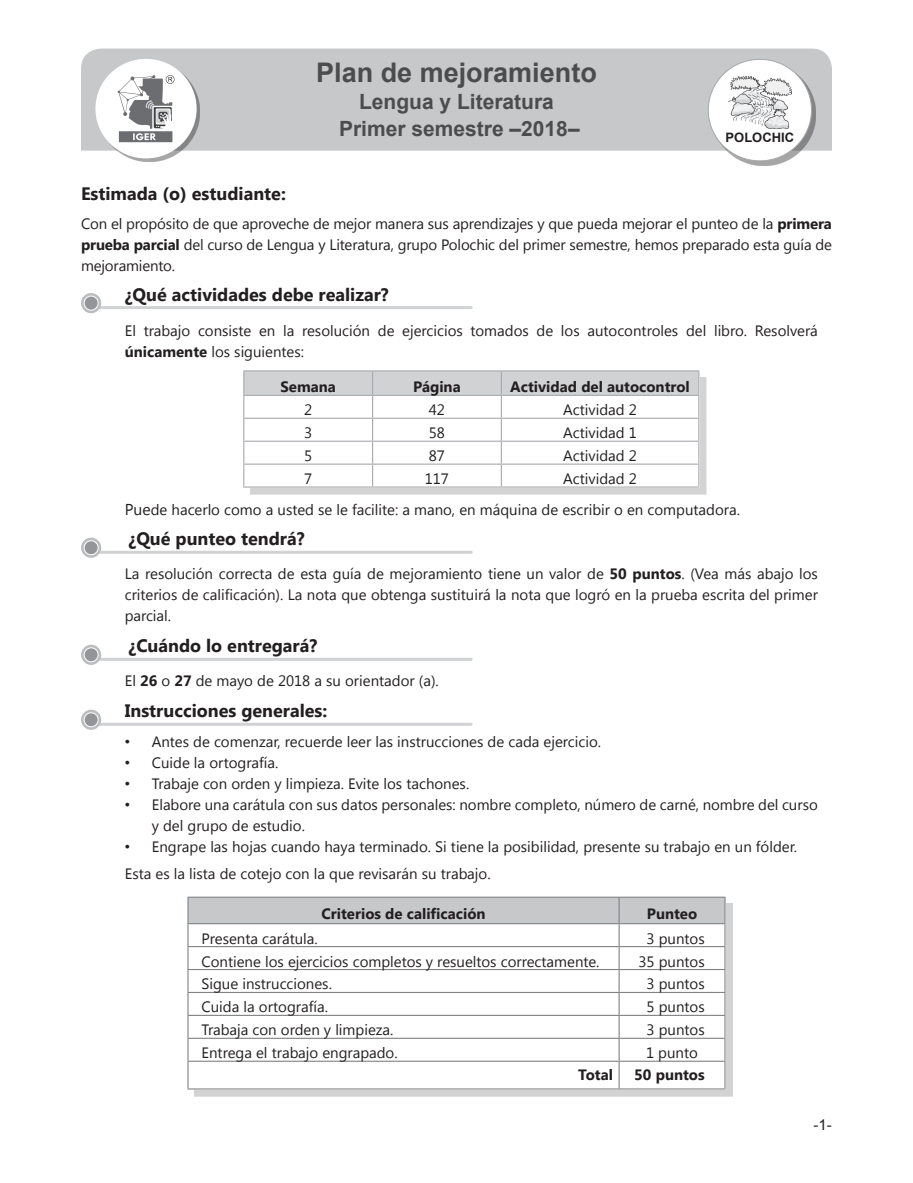
<style>
.page{position:relative;width:913px;height:1183px;background:#fff}
.page>*{position:absolute;margin:0;border:0;box-sizing:border-box;transform-origin:0 0}
.t1{font:700 27px "Arial";color:#4b4c4d}
.t2{font:700 21px "Arial";color:#4b4c4d}
.t3{font:700 18px "Segoe UI";color:#231f20}
.Párrafo_segoe{font:15px/21px "Segoe UI";color:#231f20;text-align:justify}
.listado_con_sangría{font:15px/21px "Segoe UI";color:#231f20}
.Párrafo_segoe-2{font:700 15px "Segoe UI";color:#231f20}
.t4{font:15px "Arial";color:#231f20}
.t5{font:700 13.05px "Arial";color:#231f20}
.s1{font-weight:700}
.s2{font-size:15.75px}
.s3{font-family:"Arial"}
</style>
<div class="page">
<div style="left:81px;top:49px;width:751px;height:102px;background:#c7c8ca"></div>
<div style="left:99px;top:62px;width:101px;height:100px;background:#231f20;opacity:.4"></div>
<div style="left:95px;top:59px;width:102px;height:99px;background:#fff;border-radius:50%"></div>
<svg style="left:118px;top:75px;width:56px;height:67px"></svg>
<div style="left:711px;top:63px;width:105px;height:102px;background:#231f20;opacity:.4"></div>
<div style="left:708px;top:59px;width:103px;height:102px;background:#fff;border-radius:50%"></div>
<img style="left:728px;top:76px;width:63px;height:53px">
<hr style="left:99px;top:723px;width:372px;height:3px;background:#d1d2d4">
<svg style="left:81px;top:709px;width:20px;height:21px"></svg>
<div style="left:84px;top:713px;width:14px;height:14px;background:#939598;border-radius:50%"></div>
<div style="left:84px;top:712px;width:14px;height:15px;border:1px solid #fff;border-radius:50%"></div>
<hr style="left:99px;top:658px;width:372px;height:3px;background:#d1d2d4">
<svg style="left:81px;top:645px;width:20px;height:20px"></svg>
<div style="left:84px;top:648px;width:14px;height:14px;background:#939598;border-radius:50%"></div>
<div style="left:84px;top:647px;width:14px;height:15px;border:1px solid #fff;border-radius:50%"></div>
<div style="left:194px;top:903px;width:538px;height:193px;background:#231f20;opacity:.2"></div>
<hr style="left:187px;top:896px;width:432px;height:1px;background:#808285">
<hr style="left:619px;top:896px;width:106px;height:1px;background:#808285">
<svg style="left:187px;top:897px;width:538px;height:191px"></svg>
<hr style="left:187px;top:1088px;width:432px;height:1px;background:#808285">
<hr style="left:619px;top:1088px;width:106px;height:1px;background:#808285">
<hr style="left:99px;top:551px;width:372px;height:3px;background:#d1d2d4">
<svg style="left:81px;top:537px;width:20px;height:21px"></svg>
<div style="left:84px;top:541px;width:14px;height:14px;background:#939598;border-radius:50%"></div>
<div style="left:84px;top:540px;width:14px;height:15px;border:1px solid #fff;border-radius:50%"></div>
<div style="left:250px;top:377px;width:456px;height:117px;background:#d3d3d3"></div>
<hr style="left:243px;top:370px;width:129px;height:1px;background:#a8a9ad">
<hr style="left:372px;top:370px;width:129px;height:1px;background:#a8a9ad">
<hr style="left:501px;top:370px;width:198px;height:1px;background:#a8a9ad">
<svg style="left:243px;top:371px;width:456px;height:115px"></svg>
<hr style="left:243px;top:486px;width:129px;height:1px;background:#a8a9ad">
<hr style="left:372px;top:486px;width:129px;height:1px;background:#a8a9ad">
<hr style="left:501px;top:486px;width:198px;height:1px;background:#a8a9ad">
<hr style="left:99px;top:306px;width:372px;height:3px;background:#d1d2d4">
<svg style="left:81px;top:293px;width:20px;height:20px"></svg>
<div style="left:84px;top:296px;width:14px;height:14px;background:#939598;border-radius:50%"></div>
<div style="left:84px;top:296px;width:14px;height:14px;border:1px solid #fff;border-radius:50%"></div>
<p class="t1" style="left:316px;top:55px;width:282px">Plan de mejoramiento</p>
<p class="t2" style="left:359px;top:88px;width:196px">Lengua y Literatura</p>
<p class="t2" style="left:339px;top:115px;width:242px">Primer semestre –2018–</p>
<p class="t5" style="left:725px;top:129px;width:70px">POLOCHIC</p>
<p class="t3" style="left:81px;top:181px;width:206px">Estimada (o) estudiante:</p>
<p class="Párrafo_segoe" style="left:81px;top:212px;width:752px">Con el propósito de que aproveche de mejor manera sus aprendizajes y que pueda mejorar el punteo de la <span class="s1">primera prueba parcial</span> del curso de Lengua y Literatura, grupo Polochic del primer semestre, hemos preparado esta guía de mejoramiento.</p>
<p class="t3" style="left:125px;top:282px;width:265px">¿Qué actividades debe realizar?</p>
<p class="Párrafo_segoe" style="left:125px;top:319px;width:694px">El trabajo consiste en la resolución de ejercicios tomados de los autocontroles del libro. Resolverá <span class="s1">únicamente</span> los siguientes:</p>
<p class="Párrafo_segoe-2" style="left:280px;top:375px;width:57px">Semana</p>
<p class="Párrafo_segoe-2" style="left:413px;top:375px;width:49px">Página</p>
<p class="Párrafo_segoe-2" style="left:510px;top:375px;width:181px">Actividad del autocontrol</p>
<p class="Párrafo_segoe" style="left:304px;top:399px;width:10px">2</p>
<p class="Párrafo_segoe" style="left:429px;top:399px;width:18px">42</p>
<p class="Párrafo_segoe" style="left:563px;top:399px;width:75px">Actividad 2</p>
<p class="Párrafo_segoe" style="left:304px;top:422px;width:10px">3</p>
<p class="Párrafo_segoe" style="left:429px;top:422px;width:18px">58</p>
<p class="Párrafo_segoe" style="left:563px;top:422px;width:75px">Actividad 1</p>
<p class="Párrafo_segoe" style="left:304px;top:444px;width:10px">5</p>
<p class="Párrafo_segoe" style="left:429px;top:444px;width:18px">87</p>
<p class="Párrafo_segoe" style="left:563px;top:444px;width:75px">Actividad 2</p>
<p class="Párrafo_segoe" style="left:304px;top:467px;width:10px">7</p>
<p class="Párrafo_segoe" style="left:425px;top:467px;width:26px">117</p>
<p class="Párrafo_segoe" style="left:563px;top:467px;width:75px">Actividad 2</p>
<p class="Párrafo_segoe" style="left:125px;top:499px;width:616px"><span class="s2">Pue</span>de hacerlo como a usted se le facilite: a mano, en máquina de escribir o en computadora.</p>
<p class="t3" style="left:128px;top:526px;width:178px">¿Qué punteo tendrá?</p>
<p class="Párrafo_segoe" style="left:125px;top:562px;width:694px">La resolución correcta de esta guía de mejoramiento tiene un valor de <span class="s1">50 puntos</span>. (Vea más abajo los criterios de calificación). La nota que obtenga sustituirá la nota que logró en la prueba escrita del primer parcial.</p>
<p class="t3" style="left:128px;top:633px;width:190px">¿Cuándo lo entregará?</p>
<p class="Párrafo_segoe" style="left:125px;top:669px;width:315px">El <span class="s1">26</span> o <span class="s1">27</span> de mayo de 2018 a su orientador (a).</p>
<p class="t3" style="left:125px;top:698px;width:204px">Instrucciones generales:</p>
<p class="listado_con_sangría" style="left:125px;top:730px;width:478px"><span class="s3">•</span> Antes de comenzar, recuerde leer las instrucciones de cada ejercicio.</p>
<p class="listado_con_sangría" style="left:125px;top:751px;width:155px"><span class="s3">•</span> Cuide la ortografía.</p>
<p class="listado_con_sangría" style="left:125px;top:772px;width:346px"><span class="s3">•</span> Trabaje con orden y limpieza. Evite los tachones.</p>
<p class="listado_con_sangría" style="left:152px;top:793px;width:667px;text-indent:-27px"><span class="s3">•</span> Elabore una carátula con sus datos personales: nombre completo, número de carné, nombre del curso y del grupo de estudio.</p>
<p class="listado_con_sangría" style="left:125px;top:835px;width:673px"><span class="s3">•</span> Engrape las hojas cuando haya terminado. Si tiene la posibilidad, presente su trabajo en un fólder.</p>
<p class="listado_con_sangría" style="left:125px;top:863px;width:367px">Esta es la lista de cotejo con la que revisarán su trabajo.</p>
<p class="Párrafo_segoe-2" style="left:321px;top:903px;width:166px">Criterios de calificación</p>
<p class="Párrafo_segoe-2" style="left:647px;top:903px;width:52px">Punteo</p>
<p class="Párrafo_segoe" style="left:201px;top:927px;width:118px">Presenta carátula.</p>
<p class="Párrafo_segoe" style="left:646px;top:927px;width:60px">3 puntos</p>
<p class="Párrafo_segoe" style="left:201px;top:950px;width:399px">Contiene los ejercicios completos y resueltos correctamente.</p>
<p class="Párrafo_segoe" style="left:638px;top:950px;width:68px">35 puntos</p>
<p class="Párrafo_segoe" style="left:201px;top:973px;width:132px">Sigue instrucciones.</p>
<p class="Párrafo_segoe" style="left:646px;top:973px;width:60px">3 puntos</p>
<p class="Párrafo_segoe" style="left:201px;top:996px;width:128px">Cuida la ortografía.</p>
<p class="Párrafo_segoe" style="left:646px;top:996px;width:60px">5 puntos</p>
<p class="Párrafo_segoe" style="left:201px;top:1018px;width:193px">Trabaja con orden y limpieza.</p>
<p class="Párrafo_segoe" style="left:646px;top:1018px;width:60px">3 puntos</p>
<p class="Párrafo_segoe" style="left:201px;top:1041px;width:198px">Entrega el trabajo engrapado.</p>
<p class="Párrafo_segoe" style="left:646px;top:1041px;width:53px">1 punto</p>
<p class="Párrafo_segoe-2" style="left:578px;top:1064px;width:36px">Total</p>
<p class="Párrafo_segoe-2" style="left:634px;top:1064px;width:72px">50 puntos</p>
<p class="t4" style="left:813px;top:1114px;width:20px">-1-</p>
</div>
